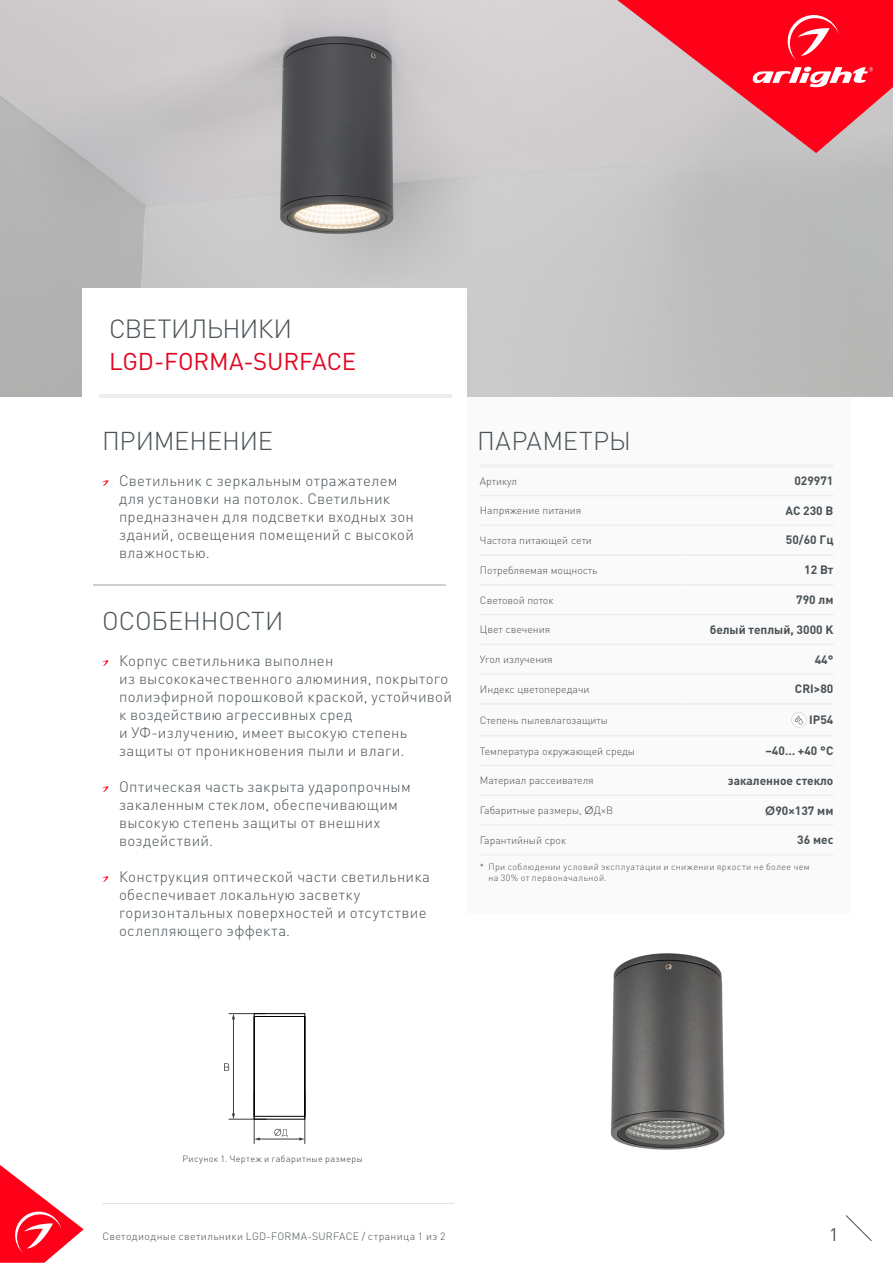
<style>
.page{position:relative;width:893px;height:1263px;background:#fff}
.page>*{position:absolute;margin:0;border:0;box-sizing:border-box;transform-origin:0 0}
.t1{font:300 25.95px "DIN Pro";letter-spacing:-.025em;color:#485156}
.t2{font:300 25.5px "DIN Pro";letter-spacing:-.005em;color:#485156}
.t3{font:300 25.5px "DIN Pro";letter-spacing:.015em;color:#485156}
.t4{font:24px "DIN Pro";letter-spacing:-.01em;color:#e40521}
.t5{font:18px "DIN Pro";color:#485156}
.t6{font:300 15px/18px "DIN Pro";letter-spacing:.02em;color:#485156}
.t7{font:700 12px "DIN Pro";color:#485156}
.t8{font:300 10.5px "DIN Pro";color:#485156}
.t9{font:300 10.5px "DIN Pro";letter-spacing:.035em;color:#485156}
.t10{font:300 9px/10.5px "DIN Pro";letter-spacing:.04em;color:#485156}
.t11{font:300 9px "DIN Pro";letter-spacing:.04em;color:#3c3c3b}
.s1{font-family:"Century Gothic";font-weight:400}
.s2{font-family:"Century Gothic"}
</style>
<div class="page">
<svg style="left:845px;top:1215px;width:27px;height:26px"></svg>
<hr style="left:102px;top:1203px;width:352px;height:1px;background:#e3e3e3">
<img style="left:0;top:0;width:893px;height:396px">
<div style="left:467px;top:397px;width:383px;height:517px;background:#fbfafa"></div>
<hr style="left:480px;top:464px;width:206px;height:4px;background:#f2f2f2">
<hr style="left:686px;top:464px;width:147px;height:4px;background:#f2f2f2">
<hr style="left:480px;top:495px;width:206px;height:1px;background:#ededed">
<hr style="left:686px;top:495px;width:147px;height:1px;background:#ededed">
<hr style="left:480px;top:524px;width:206px;height:2px;background:#ededed">
<hr style="left:686px;top:524px;width:147px;height:2px;background:#ededed">
<hr style="left:480px;top:554px;width:206px;height:2px;background:#ededed">
<hr style="left:686px;top:554px;width:147px;height:2px;background:#ededed">
<hr style="left:480px;top:584px;width:206px;height:1px;background:#ededed">
<hr style="left:686px;top:584px;width:147px;height:1px;background:#ededed">
<hr style="left:480px;top:614px;width:206px;height:1px;background:#ededed">
<hr style="left:686px;top:614px;width:147px;height:1px;background:#ededed">
<hr style="left:480px;top:644px;width:206px;height:1px;background:#ededed">
<hr style="left:686px;top:644px;width:147px;height:1px;background:#ededed">
<hr style="left:480px;top:673px;width:206px;height:2px;background:#ededed">
<hr style="left:686px;top:673px;width:147px;height:2px;background:#ededed">
<hr style="left:480px;top:703px;width:206px;height:2px;background:#ededed">
<hr style="left:686px;top:703px;width:147px;height:2px;background:#ededed">
<hr style="left:480px;top:735px;width:206px;height:1px;background:#ededed">
<hr style="left:686px;top:735px;width:147px;height:1px;background:#ededed">
<hr style="left:480px;top:765px;width:206px;height:1px;background:#ededed">
<hr style="left:686px;top:765px;width:147px;height:1px;background:#ededed">
<hr style="left:480px;top:794px;width:206px;height:2px;background:#ededed">
<hr style="left:686px;top:794px;width:147px;height:2px;background:#ededed">
<hr style="left:480px;top:824px;width:206px;height:2px;background:#ededed">
<hr style="left:686px;top:824px;width:147px;height:2px;background:#ededed">
<hr style="left:480px;top:854px;width:206px;height:1px;background:#ededed">
<hr style="left:686px;top:854px;width:147px;height:1px;background:#ededed">
<svg style="left:791px;top:712px;width:15px;height:15px"></svg>
<div style="left:82px;top:288px;width:384px;height:117px;background:#fff"></div>
<hr style="left:99px;top:394px;width:352px;height:3px;background:#ededed">
<hr style="left:94px;top:584px;width:352px;height:1px;background:#d0d0d0">
<svg style="left:102px;top:480px;width:7px;height:6px"></svg>
<svg style="left:102px;top:660px;width:7px;height:6px"></svg>
<svg style="left:102px;top:786px;width:7px;height:6px"></svg>
<svg style="left:102px;top:876px;width:7px;height:6px"></svg>
<img style="left:610px;top:953px;width:115px;height:197px">
<svg style="left:224px;top:1063px;width:5px;height:8px"></svg>
<svg style="left:274px;top:1129px;width:13px;height:8px"></svg>
<hr style="left:233px;top:1018px;width:1px;height:97px;background:#3c3c3b">
<svg style="left:232px;top:1113px;width:3px;height:6px"></svg>
<svg style="left:232px;top:1014px;width:3px;height:5px"></svg>
<hr style="left:229px;top:1119px;width:38px;height:1px;background:#3c3c3b">
<hr style="left:229px;top:1013px;width:36px;height:1px;background:#3c3c3b">
<hr style="left:260px;top:1139px;width:39px;height:1px;background:#3c3c3b">
<svg style="left:299px;top:1137px;width:6px;height:3px"></svg>
<svg style="left:255px;top:1137px;width:5px;height:3px"></svg>
<hr style="left:305px;top:1092px;width:1px;height:52px;background:#3c3c3b">
<hr style="left:254px;top:1092px;width:1px;height:52px;background:#3c3c3b">
<svg style="left:254px;top:1013px;width:51px;height:106px"></svg>
<svg style="left:617px;top:0;width:276px;height:153px;background:#e95e6b"></svg>
<svg style="left:0;top:1165px;width:84px;height:98px"></svg>
<h1 class="t1" style="left:109px;top:311px;width:185px">СВЕТИЛЬНИКИ</h1>
<h3 class="t4" style="left:109px;top:345px;width:249px">LGD-FORMA-SURFACE</h3>
<h2 class="t2" style="left:102px;top:423px;width:172px">ПРИМЕНЕНИЕ</h2>
<p class="t6" style="left:119px;top:471px;width:296px">Светильник с зеркальным отражателем для установки на потолок. Светильник предназначен для подсветки входных зон зданий, освещения помещений с высокой влажностью.</p>
<h2 class="t2" style="left:102px;top:603px;width:183px">ОСОБЕННОСТИ</h2>
<p class="t6" style="left:119px;top:651px;width:334px">Корпус светильника выполнен<br>из высококачественного алюминия, покрытого полиэфирной порошковой краской, устойчивой к воздействию агрессивных сред<br>и УФ-излучению, имеет высокую степень защиты от проникновения пыли и влаги.</p>
<p class="t6" style="left:119px;top:777px;width:293px">Оптическая часть закрыта ударопрочным закаленным стеклом, обеспечивающим высокую степень защиты от внешних воздействий.</p>
<p class="t6" style="left:119px;top:867px;width:312px">Конструкция оптической части светильника обеспечивает локальную засветку горизонтальных поверхностей и отсутствие ослепляющего эффекта.</p>
<h2 class="t3" style="left:477px;top:423px;width:155px">ПАРАМЕТРЫ</h2>
<p class="t8" style="left:480px;top:474px;width:39px">Артикул</p>
<p class="t7" style="left:794px;top:470px;width:41px">029971</p>
<p class="t8" style="left:480px;top:503px;width:103px">Напряжение питания</p>
<p class="t7" style="left:785px;top:500px;width:49px">AC 230 В</p>
<p class="t8" style="left:480px;top:533px;width:114px">Частота питающей сети</p>
<p class="t7" style="left:786px;top:530px;width:49px">50/60 Гц</p>
<p class="t8" style="left:480px;top:563px;width:119px">Потребляемая мощность</p>
<p class="t7" style="left:804px;top:560px;width:31px">12 Вт</p>
<p class="t8" style="left:480px;top:593px;width:75px">Световой поток</p>
<p class="t7" style="left:796px;top:590px;width:39px">790 лм</p>
<p class="t8" style="left:480px;top:622px;width:72px">Цвет свечения</p>
<p class="t7" style="left:710px;top:619px;width:125px">белый теплый, 3000 K</p>
<p class="t8" style="left:480px;top:652px;width:74px">Угол излучения</p>
<p class="t7" style="left:815px;top:649px;width:20px">44°</p>
<p class="t8" style="left:480px;top:682px;width:111px">Индекс цветопередачи</p>
<p class="t7" style="left:795px;top:679px;width:40px">CRI&gt;80</p>
<p class="t8" style="left:480px;top:713px;width:130px">Степень пылевлагозащиты</p>
<p class="t7" style="left:809px;top:710px;width:26px">IP54</p>
<p class="t8" style="left:480px;top:744px;width:157px">Температура окружающей среды</p>
<p class="t7" style="left:765px;top:740px;width:69px">–40… +40 °С</p>
<p class="t8" style="left:480px;top:773px;width:115px">Материал рассеивателя</p>
<p class="t7" style="left:728px;top:770px;width:107px">закаленное стекло</p>
<p class="t8" style="left:480px;top:803px;width:135px">Габаритные размеры, <span class="s1">Ø</span>Д×В</p>
<p class="t7" style="left:765px;top:800px;width:70px"><span class="s2">Ø</span>90×137 мм</p>
<p class="t8" style="left:480px;top:833px;width:88px">Гарантийный срок</p>
<p class="t7" style="left:797px;top:830px;width:38px">36 мес</p>
<p class="t10" style="left:488px;top:861px;width:323px;text-indent:-9px">* При соблюдении условий эксплуатации и снижении яркости не более чем на 30% от первоначальной.</p>
<p class="t11" style="left:182px;top:1153px;width:182px">Рисунок 1. Чертеж и габаритные размеры</p>
<p class="t9" style="left:102px;top:1229px;width:345px">Светодиодные светильники LGD-FORMA-SURFACE / страница 1 из 2</p>
<p class="t5" style="left:829px;top:1222px;width:11px">1</p>
</div>
